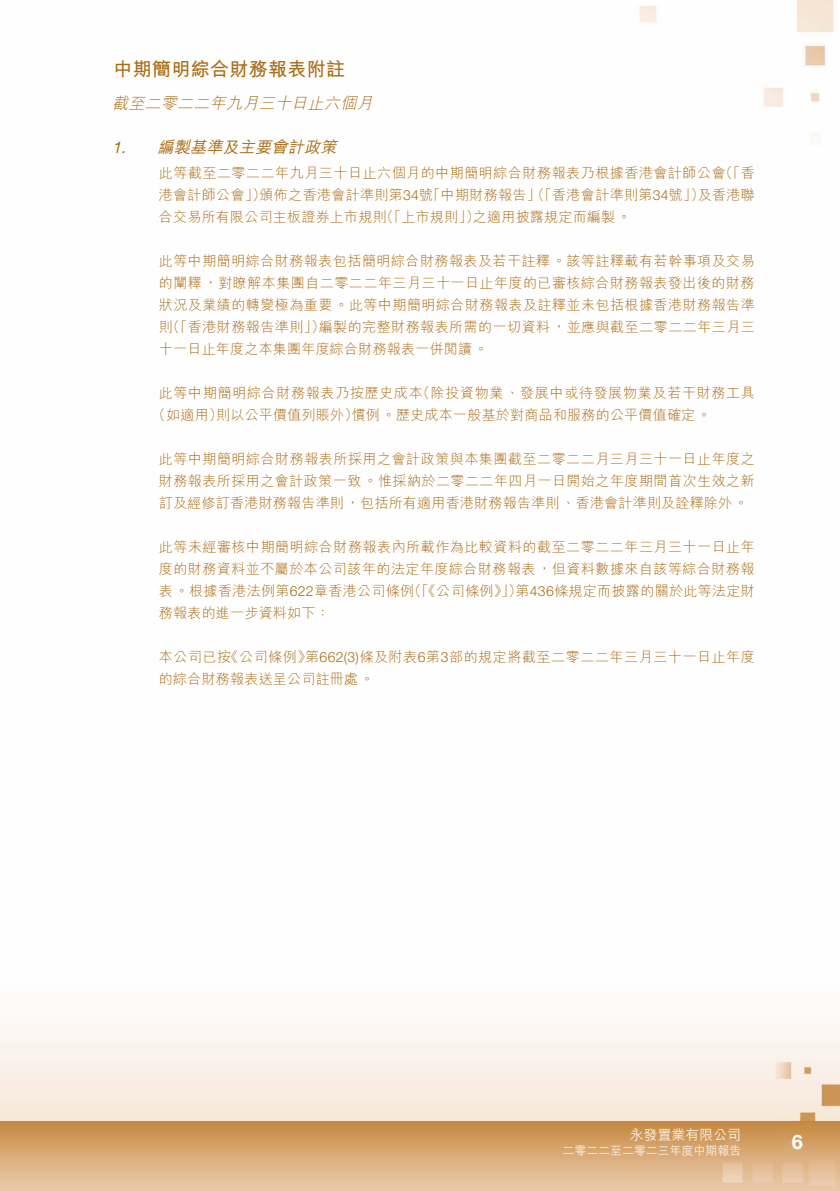
<style>
.page{position:relative;width:840px;height:1191px;background:#fff}
.page>*{position:absolute;margin:0;border:0;box-sizing:border-box;transform-origin:0 0}
.t1{font:700 20px "Helvetica Neue LT Std";color:#fff}
.t2{font:700 19px "M Hei HK";letter-spacing:.015em;color:#ab6c14}
.t3{font:italic 300 16px "M Hei HK";color:#ab6c14}
.t4{font:italic 500 16px "M Hei HK";color:#ab6c14}
.t5{font:italic 16px "Helvetica Neue LT Std";color:#ab6c14}
.t6{font:300 14px/22px "M Hei HK";letter-spacing:.035em;color:#ab6c14}
.t7{font:300 14px/22px "M Hei HK";letter-spacing:.015em;color:#ab6c14}
.t8{font:500 14px "M Hei HK";color:#f8ede4}
.t9{font:500 12px "M Hei HK";color:#f8ede4}
.s1{font-family:"Helvetica Neue LT Std"}
</style>
<div class="page">
<img style="left:0;top:0;width:839px;height:1191px">
<h2 class="t2" style="left:113px;top:55px;width:233px">中期簡明綜合財務報表附註</h2>
<p class="t3" style="left:112px;top:92px;width:266px">截至二零二二年九月三十日止六個月</p>
<p class="t4" style="left:157px;top:136px;width:185px">編製基準及主要會計政策</p>
<p class="t5" style="left:112px;top:138px;width:19px">1.</p>
<p class="t6" style="left:697px;top:161px;width:59px;text-indent:-538px">此等截至二零二二年九月三十日止六個月的中期簡明綜合財務報表乃根據香港會計師公會<br>及香港聯</p>
<p class="t6" style="left:718px;top:161px;width:37px">（「香</p>
<p class="t6" style="left:159px;top:183px;width:109px">港會計師公會」）</p>
<p class="t6" style="left:259px;top:183px;width:446px">頒佈之香港會計準則第<span class="s1">34</span> 「號中期財務報告」（「香港會計準則第<span class="s1">34</span>號」）</p>
<p class="t6" style="left:380px;top:205px;width:101px">（「上市規則」）</p>
<p class="t7" style="left:159px;top:205px;width:229px">合交易所有限公司主板證券上市規則</p>
<p class="t6" style="left:159px;top:249px;width:597px;text-align:right">此等中期簡明綜合財務報表包括簡明綜合財務報表及若干註釋。該等註釋載有若幹事項及交易的闡釋，對瞭解本集團自二零二二年三月三十一日止年度的已審核綜合財務報表發出後的財務狀況及業績的轉變極為重要。此等中期簡明綜合財務報表及註釋並未包括根據香港財務報告準編製的完整財務報表所需的一切資料，並應與截至二零二二年三月三</p>
<p class="t7" style="left:472px;top:205px;width:160px">之適用披露規定而編製。</p>
<p class="t6" style="left:166px;top:315px;width:160px">（「香港財務報告準則」）</p>
<p class="t7" style="left:159px;top:315px;width:330px">則<br>十一日止年度之本集團年度綜合財務報表一併閱讀。</p>
<p class="t6" style="left:416px;top:381px;width:340px">（除投資物業、發展中或待發展物業及若干財務工具</p>
<p class="t7" style="left:351px;top:381px;width:361px;text-indent:-193px">此等中期簡明綜合財務報表乃按歷史成本<br>慣例。歷史成本一般基於對商品和服務的公平價值確定。</p>
<p class="t6" style="left:152px;top:403px;width:72px">（如適用）</p>
<p class="t6" style="left:159px;top:447px;width:597px;text-align:justify">此等中期簡明綜合財務報表所採用之會計政策與本集團截至二零二二月三月三十一日止年度之財務報表所採用之會計政策一致。惟採納於二零二二年四月一日開始之年度期間首次生效之新訂及經修訂香港財務報告準則，包括所有適用香港財務報告準則、香港會計準則及詮釋除外。</p>
<p class="t6" style="left:159px;top:535px;width:597px;text-align:right">此等未經審核中期簡明綜合財務報表內所載作為比較資料的截至二零二二年三月三十一日止年度的財務資料並不屬於本公司該年的法定年度綜合財務報表，但資料數據來自該等綜合財務報第<span class="s1">436</span>條規定而披露的關於此等法定財</p>
<p class="t7" style="left:216px;top:403px;width:144px">則以公平價值列賬外）</p>
<p class="t6" style="left:407px;top:579px;width:116px">（「《公司條例》」）</p>
<p class="t6" style="left:159px;top:579px;width:257px">表。根據香港法例第<span class="s1">622</span>章香港公司條例務報表的進一步資料如下：</p>
<p class="t6" style="left:224px;top:645px;width:531px">《公司條例第》 <span class="s1">662 )3(</span> 條及附表 第<span class="s1">6 3</span>部的規定將截至二零二二年三月三十一日止年度</p>
<p class="t7" style="left:159px;top:645px;width:217px">本公司已按<br>的綜合財務報表送呈公司註冊處。</p>
<p class="t8" style="left:629px;top:1125px;width:113px">永發置業有限公司</p>
<h1 class="t1" style="left:791px;top:1129px;width:13px">6</h1>
<p class="t9" style="left:562px;top:1141px;width:180px">二零二二至二零二三年度中期報告</p>
</div>
